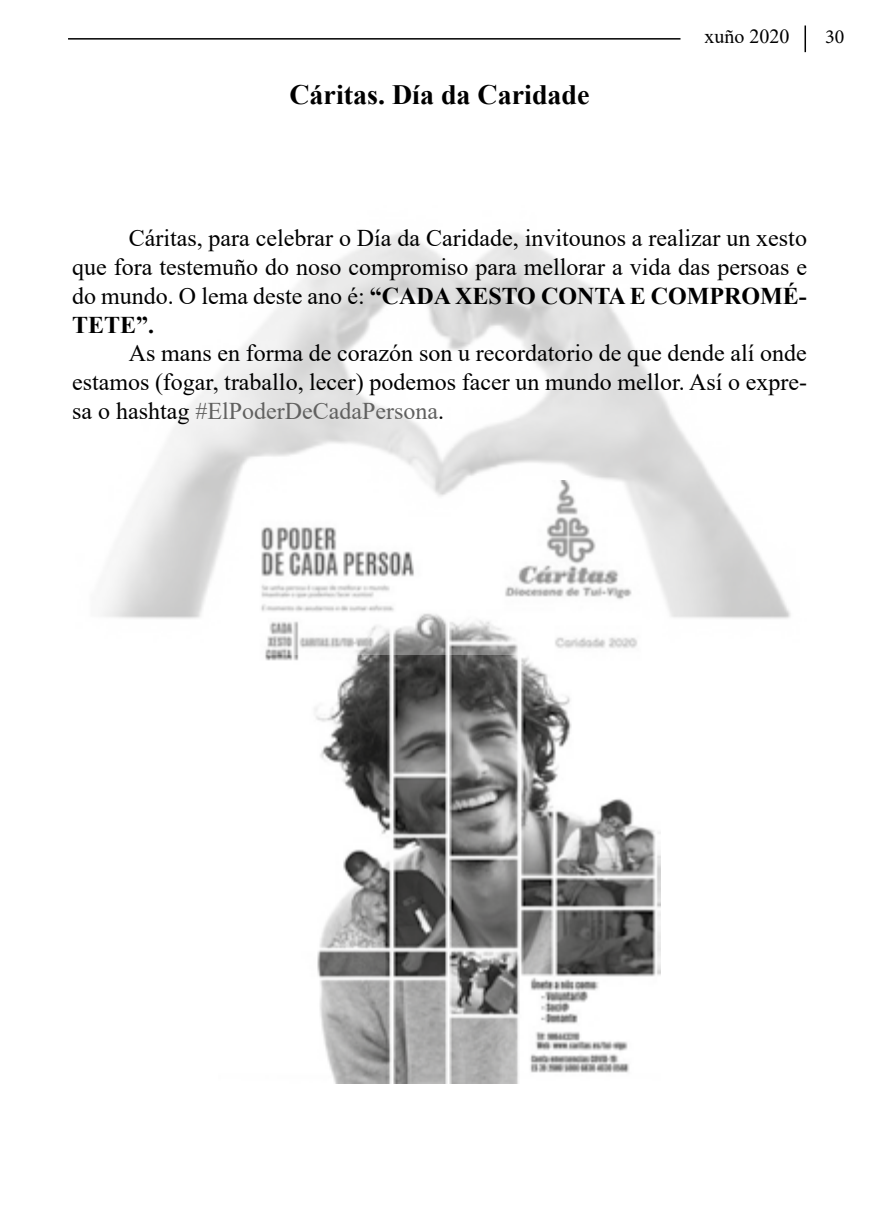
<style>
.page{position:relative;width:879px;height:1219px;background:#fff}
.page>*{position:absolute;margin:0;border:0;box-sizing:border-box;transform-origin:0 0}
.t1{font:700 28px "Times New Roman";color:#000}
.t2{font:24px/28.8px "Times New Roman";color:#000;text-align:justify}
.t3{font:20px "Times New Roman";color:#000}
.t4{font:20px "Minion Pro";color:#000}
.s1{font-weight:700}
.s2{color:#616160}
</style>
<div class="page">
<hr style="left:68px;top:38px;width:612px;height:2px;background:#000">
<hr style="left:804px;top:26px;width:2px;height:26px;background:#000">
<img style="left:265px;top:655px;width:395px;height:428px">
<img style="left:103px;top:232px;width:688px;height:423px">
<p class="t1" style="left:289px;top:74px;width:302px">Cáritas. Día da Caridade</p>
<p class="t3" style="left:704px;top:22px;width:86px">xuño 2020</p>
<p class="t4" style="left:825px;top:24px;width:21px">30</p>
<p class="t2" style="left:72px;top:223px;width:736px;text-indent:57px">Cáritas, para celebrar o Día da Caridade, invitounos a realizar un xesto que fora testemuño do noso compromiso para mellorar a vida das persoas e do mundo. O lema deste ano é: <span class="s1">“CADA XESTO CONTA E COMPROMÉ-TETE”.</span></p>
<p class="t2" style="left:72px;top:338px;width:736px;text-indent:57px">As mans en forma de corazón son u recordatorio de que dende alí onde estamos (fogar, traballo, lecer) podemos facer un mundo mellor. Así o expre&shy;sa o hashtag <span class="s2">#ElPoderDeCadaPersona</span>.</p>
</div>
